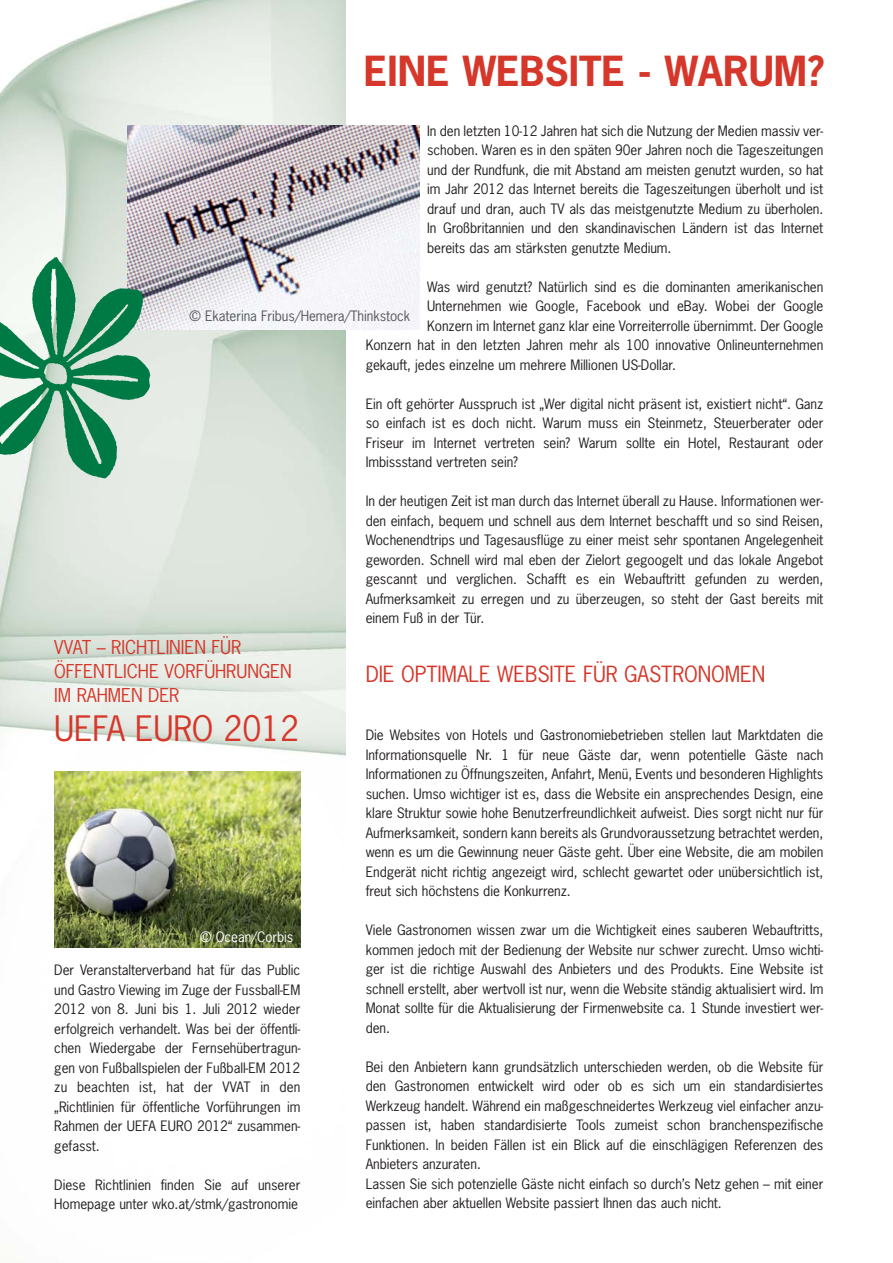
<style>
.page{position:relative;width:893px;height:1263px;background:#fff}
.page>*{position:absolute;margin:0;border:0;box-sizing:border-box;transform-origin:0 0}
.t1{font:700 39px "News Gothic Std";color:#d5372a}
.t2{font:33px "News Gothic Std";letter-spacing:-.005em;color:#d5372a}
.t3{font:21px "News Gothic Std";letter-spacing:-.005em;color:#d5372a}
.t4{font:18px/24px "News Gothic Std";letter-spacing:-.005em;color:#d5372a}
.t5{font:13.5px/19.5px "News Gothic Std";letter-spacing:-.005em;color:#231f20;text-align:justify}
.t6{font:13.5px "News Gothic Std";letter-spacing:-.005em;color:#58595b}
.t7{font:13.5px "News Gothic Std";letter-spacing:-.005em;color:#fff}
</style>
<div class="page">
<img style="left:0;top:0;width:346px;height:948px">
<img style="left:54px;top:771px;width:246px;height:177px">
<img style="left:128px;top:126px;width:292px;height:203px">
<img style="left:0;top:246px;width:167px;height:246px">
<p class="t1" style="left:364px;top:54px;width:462px">EINE WEBSITE - WARUM?</p>
<p class="t5" style="left:427px;top:122px;width:398px">In den letzten 10-12 Jahren hat sich die Nutzung der Medien massiv ver&shy;schoben. Waren es in den späten 90er Jahren noch die Tageszeitungen und der Rundfunk, die mit Abstand am meisten genutzt wurden, so hat im Jahr 2012 das Internet bereits die Tageszeitungen überholt und ist drauf und dran, auch TV als das meistgenutzte Medium zu überholen.<br>In Großbritannien und den skandinavischen Ländern ist das Internet bereits das am stärksten genutzte Medium.</p>
<p class="t5" style="left:427px;top:278px;width:398px">Was wird genutzt? Natürlich sind es die dominanten amerikanischen</p>
<p class="t5" style="left:427px;top:297px;width:398px">Unternehmen wie Google, Facebook und eBay. Wobei der Google</p>
<p class="t5" style="left:427px;top:317px;width:398px">Konzern im Internet ganz klar eine Vorreiterrolle übernimmt. Der Google</p>
<p class="t5" style="left:366px;top:336px;width:459px">Konzern hat in den letzten Jahren mehr als 100 innovative Onlineunternehmen</p>
<p class="t5" style="left:366px;top:356px;width:312px">gekauft, jedes einzelne um mehrere Millionen US-Dollar.</p>
<p class="t5" style="left:366px;top:395px;width:459px">Ein oft gehörter Ausspruch ist „Wer digital nicht präsent ist, existiert nicht“. Ganz so einfach ist es doch nicht. Warum muss ein Steinmetz, Steuerberater oder Friseur im Internet vertreten sein? Warum sollte ein Hotel, Restaurant oder Imbissstand vertreten sein?</p>
<p class="t5" style="left:366px;top:492px;width:459px">In der heutigen Zeit ist man durch das Internet überall zu Hause. Informationen wer&shy;den einfach, bequem und schnell aus dem Internet beschafft und so sind Reisen, Wochenendtrips und Tagesausflüge zu einer meist sehr spontanen Angelegenheit geworden. Schnell wird mal eben der Zielort gegoogelt und das lokale Angebot gescannt und verglichen. Schafft es ein Webauftritt gefunden zu werden, Aufmerksamkeit zu erregen und zu überzeugen, so steht der Gast bereits mit einem Fuß in der Tür.</p>
<p class="t3" style="left:366px;top:664px;width:401px">DIE OPTIMALE WEBSITE FÜR GASTRONOMEN</p>
<p class="t6" style="left:190px;top:310px;width:222px">© Ekaterina Fribus/Hemera/Thinkstock</p>
<p class="t4" style="left:54px;top:637px;width:239px">VVAT – RICHTLINIEN FÜR<br>ÖFFENTLICHE VORFÜHRUNGEN<br>IM RAHMEN DER</p>
<p class="t2" style="left:54px;top:714px;width:246px">UEFA EURO 2012</p>
<p class="t5" style="left:366px;top:726px;width:459px">Die Websites von Hotels und Gastronomiebetrieben stellen laut Marktdaten die Informationsquelle Nr. 1 für neue Gäste dar, wenn potentielle Gäste nach Informationen zu Öffnungszeiten, Anfahrt, Menü, Events und besonderen Highlights suchen. Umso wichtiger ist es, dass die Website ein ansprechendes Design, eine klare Struktur sowie hohe Benutzerfreundlichkeit aufweist. Dies sorgt nicht nur für Aufmerksamkeit, sondern kann bereits als Grundvoraussetzung betrachtet werden, wenn es um die Gewinnung neuer Gäste geht. Über eine Website, die am mobilen Endgerät nicht richtig angezeigt wird, schlecht gewartet oder unübersichtlich ist, freut sich höchstens die Konkurrenz.</p>
<p class="t5" style="left:366px;top:921px;width:459px">Viele Gastronomen wissen zwar um die Wichtigkeit eines sauberen Webauftritts, kommen jedoch mit der Bedienung der Website nur schwer zurecht. Umso wichti&shy;ger ist die richtige Auswahl des Anbieters und des Produkts. Eine Website ist schnell erstellt, aber wertvoll ist nur, wenn die Website ständig aktualisiert wird. Im Monat sollte für die Aktualisierung der Firmenwebsite ca. 1 Stunde investiert wer&shy;den.</p>
<p class="t5" style="left:366px;top:1058px;width:459px;text-align:left">Bei den Anbietern kann grundsätzlich unterschieden werden, ob die Website für den Gastronomen entwickelt wird oder ob es sich um ein standardisiertes Werkzeug handelt. Während ein maßgeschneidertes Werkzeug viel einfacher anzu&shy;passen ist, haben standardisierte Tools zumeist schon branchenspezifische Funktionen. In beiden Fällen ist ein Blick auf die einschlägigen Referenzen des Anbieters anzuraten.<br>Lassen Sie sich potenzielle Gäste nicht einfach so durch’s Netz gehen – mit einer einfachen aber aktuellen Website passiert Ihnen das auch nicht.</p>
<p class="t7" style="left:200px;top:931px;width:95px">© Ocean/Corbis</p>
<p class="t5" style="left:54px;top:961px;width:248px">Der Veranstalterverband hat für das Public und Gastro Viewing im Zuge der Fussball-EM 2012 von 8. Juni bis 1. Juli 2012 wieder erfolgreich verhandelt. Was bei der öffentli&shy;chen Wiedergabe der Fernsehübertragun&shy;gen von Fußballspielen der Fußball-EM 2012 zu beachten ist, hat der VVAT in den „Richtlinien für öffentliche Vorführungen im Rahmen der UEFA EURO 2012“ zusammen&shy;gefasst.</p>
<p class="t5" style="left:54px;top:1176px;width:248px">Diese Richtlinien finden Sie auf unserer<br>Homepage unter wko.at/stmk/gastronomie</p>
</div>
